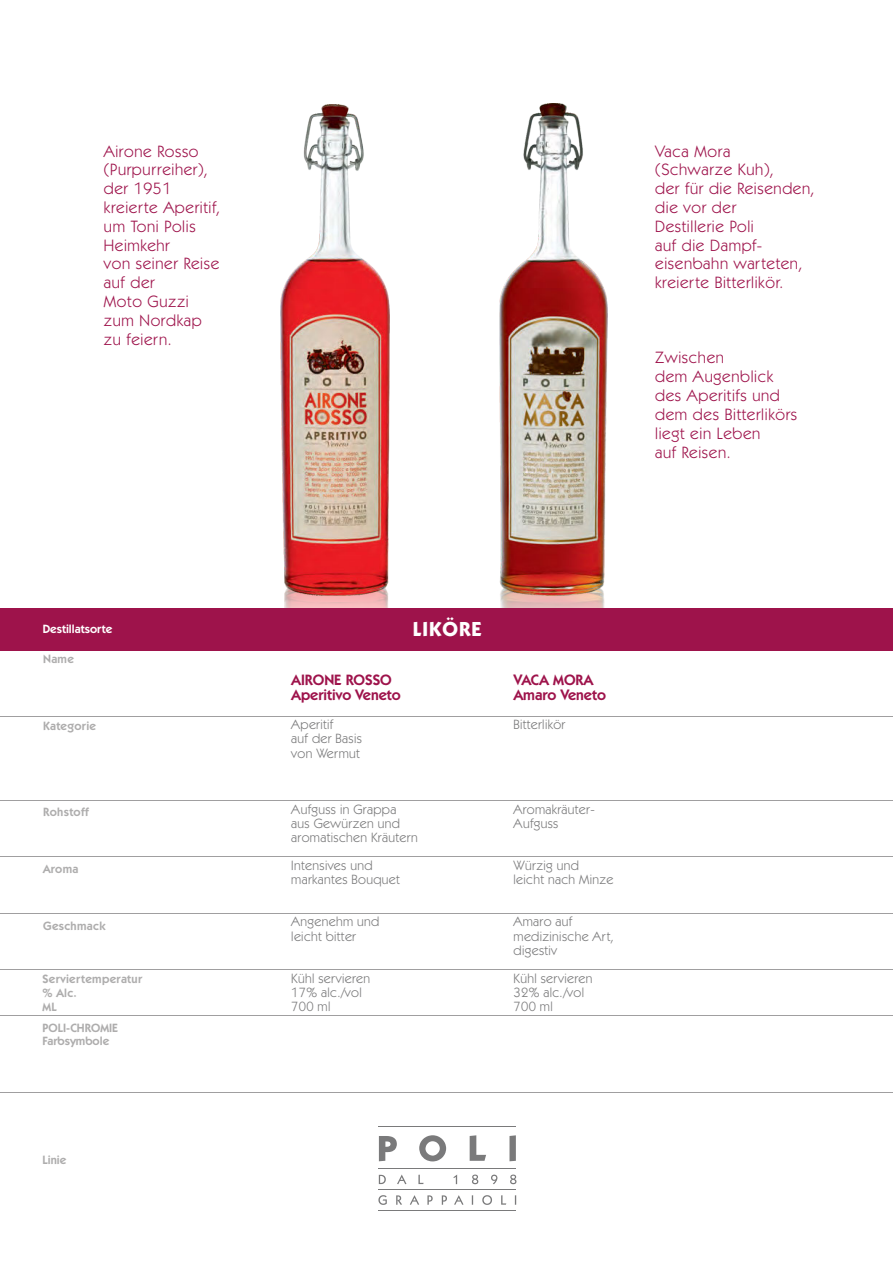
<style>
.page{position:relative;width:893px;height:1263px;background:#fff}
.page>*{position:absolute;margin:0;border:0;box-sizing:border-box;transform-origin:0 0}
.t1{font:700 20.25px "Kabel IT Cby BT";letter-spacing:.055em;color:#fff}
.t2{font:16.5px/18.8px "Kabel IT Cby BT";letter-spacing:.04em;color:#9e134b}
.t3{font:600 15px/15.6px "Kabel IT Cby BT";color:#9e134b}
.t4{font:13.5px/14.1px "Kabel IT Cby BT";letter-spacing:.025em;color:#7a7a7b}
.t5{font:600 12px/14.2px "Kabel IT Cby BT";letter-spacing:.03em;color:#aeadad}
.t6{font:600 12px/12.9px "Kabel IT Cby BT";color:#aeadad}
.t7{font:600 12px "Kabel IT Cby BT";color:#fff}
</style>
<div class="page">
<img style="left:500px;top:595px;width:105px;height:13px">
<img style="left:284px;top:595px;width:104px;height:13px">
<img style="left:500px;top:104px;width:107px;height:491px">
<img style="left:280px;top:105px;width:109px;height:490px">
<div style="left:0;top:608px;width:893px;height:42px;background:#9e134b"></div>
<svg style="left:379px;top:1135px;width:137px;height:26px"></svg>
<svg style="left:379px;top:1174px;width:137px;height:10px"></svg>
<svg style="left:378px;top:1195px;width:138px;height:10px"></svg>
<hr style="left:379px;top:1126px;width:137px;height:1px;background:#7a7a7b">
<hr style="left:379px;top:1189px;width:137px;height:1px;background:#7a7a7b">
<hr style="left:379px;top:1210px;width:137px;height:1px;background:#7a7a7b">
<hr style="left:379px;top:1168px;width:137px;height:1px;background:#7a7a7b">
<hr style="left:0;top:716px;width:893px;height:1px;background:#a09fa0">
<hr style="left:0;top:856px;width:893px;height:1px;background:#a09fa0">
<hr style="left:0;top:913px;width:893px;height:1px;background:#a09fa0">
<hr style="left:0;top:800px;width:893px;height:1px;background:#a09fa0">
<hr style="left:0;top:1015px;width:893px;height:1px;background:#a09fa0">
<hr style="left:0;top:969px;width:893px;height:1px;background:#a09fa0">
<hr style="left:0;top:1092px;width:893px;height:1px;background:#a09fa0">
<p class="t2" style="left:104px;top:143px;width:118px">Airone Rosso (Purpurreiher), der 1951 kreierte Aperitif, um Toni Polis<br>Heimkehr<br>von seiner Reise auf der<br>Moto Guzzi zum Nordkap zu feiern.</p>
<p class="t2" style="left:655px;top:143px;width:161px">Vaca Mora<br>(Schwarze Kuh),<br>der für die Reisenden, die vor der<br>Destillerie Poli<br>auf die Dampf&shy;eisenbahn warteten, kreierte Bitterlikör.</p>
<p class="t2" style="left:655px;top:350px;width:144px">Zwischen<br>dem Augenblick des Aperitifs und dem des Bitterlikörs liegt ein Leben<br>auf Reisen.</p>
<p class="t7" style="left:43px;top:623px;width:71px">Destillatsorte</p>
<p class="t5" style="left:43px;top:653px;width:32px">Name</p>
<p class="t5" style="left:43px;top:720px;width:55px">Kategorie</p>
<p class="t5" style="left:43px;top:806px;width:47px">Rohstoff</p>
<p class="t5" style="left:43px;top:863px;width:37px">Aroma</p>
<p class="t5" style="left:43px;top:920px;width:64px">Geschmack</p>
<p class="t5" style="left:43px;top:973px;width:101px">Serviertemperatur % Alc.<br>ML</p>
<p class="t6" style="left:43px;top:1022px;width:77px">POLI-CHROMIE<br>Farbsymbole</p>
<p class="t5" style="left:43px;top:1153px;width:25px">Linie</p>
<p class="t1" style="left:413px;top:621px;width:70px">LIKÖRE</p>
<p class="t3" style="left:292px;top:673px;width:111px">AIRONE ROSSO<br>Aperitivo Veneto</p>
<p class="t3" style="left:514px;top:673px;width:94px">VACA MORA<br>Amaro Veneto</p>
<p class="t4" style="left:291px;top:719px;width:72px">Aperitif<br>auf der Basis von Wermut</p>
<p class="t4" style="left:514px;top:719px;width:53px">Bitterlikör</p>
<p class="t4" style="left:291px;top:803px;width:128px">Aufguss in Grappa aus Gewürzen und aromatischen Kräutern</p>
<p class="t4" style="left:291px;top:859px;width:110px">Intensives und markantes Bouquet</p>
<p class="t4" style="left:291px;top:916px;width:89px">Angenehm und leicht bitter</p>
<p class="t4" style="left:291px;top:972px;width:80px">Kühl servieren<br>17% alc./vol<br>700 ml</p>
<p class="t4" style="left:514px;top:803px;width:83px">Aromakräuter-<br>Aufguss</p>
<p class="t4" style="left:514px;top:859px;width:101px">Würzig und<br>leicht nach Minze</p>
<p class="t4" style="left:513px;top:916px;width:102px">Amaro auf medizinische Art, digestiv</p>
<p class="t4" style="left:513px;top:972px;width:80px">Kühl servieren<br>32% alc./vol<br>700 ml</p>
</div>
